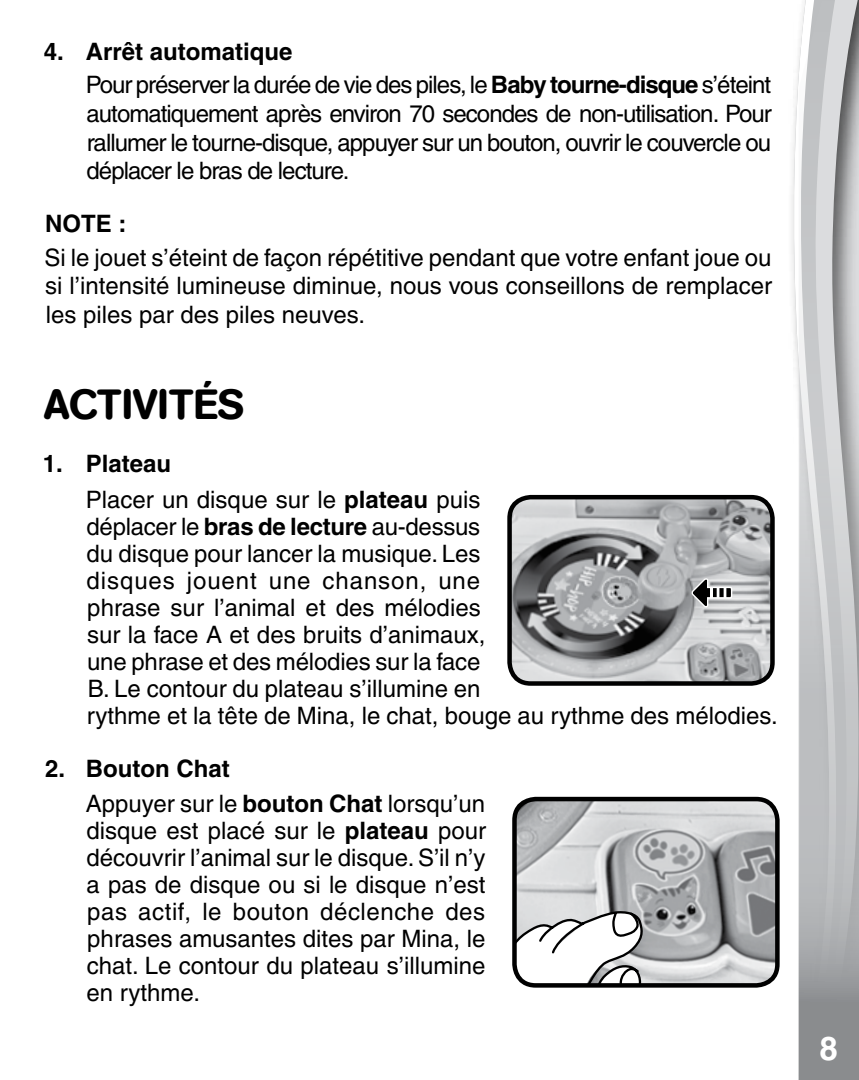
<style>
.page{position:relative;width:859px;height:1080px;background:#fff}
.page>*{position:absolute;margin:0;border:0;box-sizing:border-box;transform-origin:0 0}
.t1{font:500 42px "AG Book Rounded";color:#000}
.t2{font:700 33px "Helvetica";color:#fff}
.t3{font:500 24px/27px "Helvetica";color:#000;text-align:justify}
.t4{font:500 24px/33px "Helvetica";letter-spacing:-.04em;color:#000}
.t5{font:700 24px/35.4px "Helvetica";color:#000}
.s1{font-weight:700}
.s2{font-weight:500}
</style>
<div class="page">
<img style="left:512px;top:500px;width:258px;height:181px">
<div style="left:507px;top:495px;width:268px;height:191px;border:4px solid #000;border-radius:21px"></div>
<svg style="left:690px;top:578px;width:42px;height:31px"></svg>
<img style="left:517px;top:802px;width:258px;height:181px">
<svg style="left:517px;top:909px;width:128px;height:74px"></svg>
<div style="left:512px;top:797px;width:268px;height:191px;border:4px solid #000;border-radius:21px"></div>
<svg style="left:793px;top:55px;width:6px;height:1025px"></svg>
<svg style="left:799px;top:0;width:60px;height:1080px"></svg>
<div style="left:774px;top:1038px;width:24px;height:42px;background:#fff"></div>
<p class="t4" style="left:86px;top:35px;width:687px;text-indent:-42px"><span class="s1">4. Arrêt automatique<br></span>Pour préserver la durée de vie des piles, le <span class="s1">Baby tourne-disque</span> s’éteint</p>
<p class="t3" style="left:87px;top:99px;width:687px;line-height:28.8px">automatiquement après environ 70 secondes de non-utilisation. Pour rallumer le tourne-disque, appuyer sur un bouton, ouvrir le couvercle ou déplacer le bras de lecture.</p>
<p class="t5" style="left:45px;top:206px;width:83px">NOTE :</p>
<p class="t3" style="left:45px;top:243px;width:729px;line-height:28.8px">Si le jouet s’éteint de façon répétitive pendant que votre enfant joue ou si l’intensité lumineuse diminue, nous vous conseillons de remplacer les piles par des piles neuves.</p>
<h1 class="t1" style="left:44px;top:380px;width:202px">ACTIVITÉS</h1>
<p class="t3" style="left:86px;top:446px;width:396px;line-height:35.4px;text-indent:-43px"><span class="s1">1. Plateau<br></span>Placer un disque sur le <span class="s1">plateau</span> puis</p>
<p class="t3" style="left:87px;top:513px;width:693px;text-align:left">déplacer le <span class="s1">bras de lecture</span> au-dessus<br>du disque pour lancer la musique. Les<br>disques jouent une chanson, une<br>phrase sur l’animal et des mélodies<br>sur la face A et des bruits d’animaux,<br>une phrase et des mélodies sur la face<br>B. Le contour du plateau s’illumine en<br>rythme et la tête de Mina, le chat, bouge au rythme des mélodies.</p>
<p class="t5" style="left:86px;top:750px;width:401px;text-indent:-41px">2. Bouton Chat<br><span class="s2">Appuyer sur le</span> bouton Chat <span class="s2">lorsqu’un</span></p>
<p class="t3" style="left:86px;top:817px;width:401px">disque est placé sur le <span class="s1">plateau</span> pour découvrir l’animal sur le disque. S’il n’y a pas de disque ou si le disque n’est pas actif, le bouton déclenche des phrases amusantes dites par Mina, le chat. Le contour du plateau s’illumine en rythme.</p>
<h2 class="t2" style="left:820px;top:1025px;width:25px">8 <sup>8</sup>8</h2>
</div>
